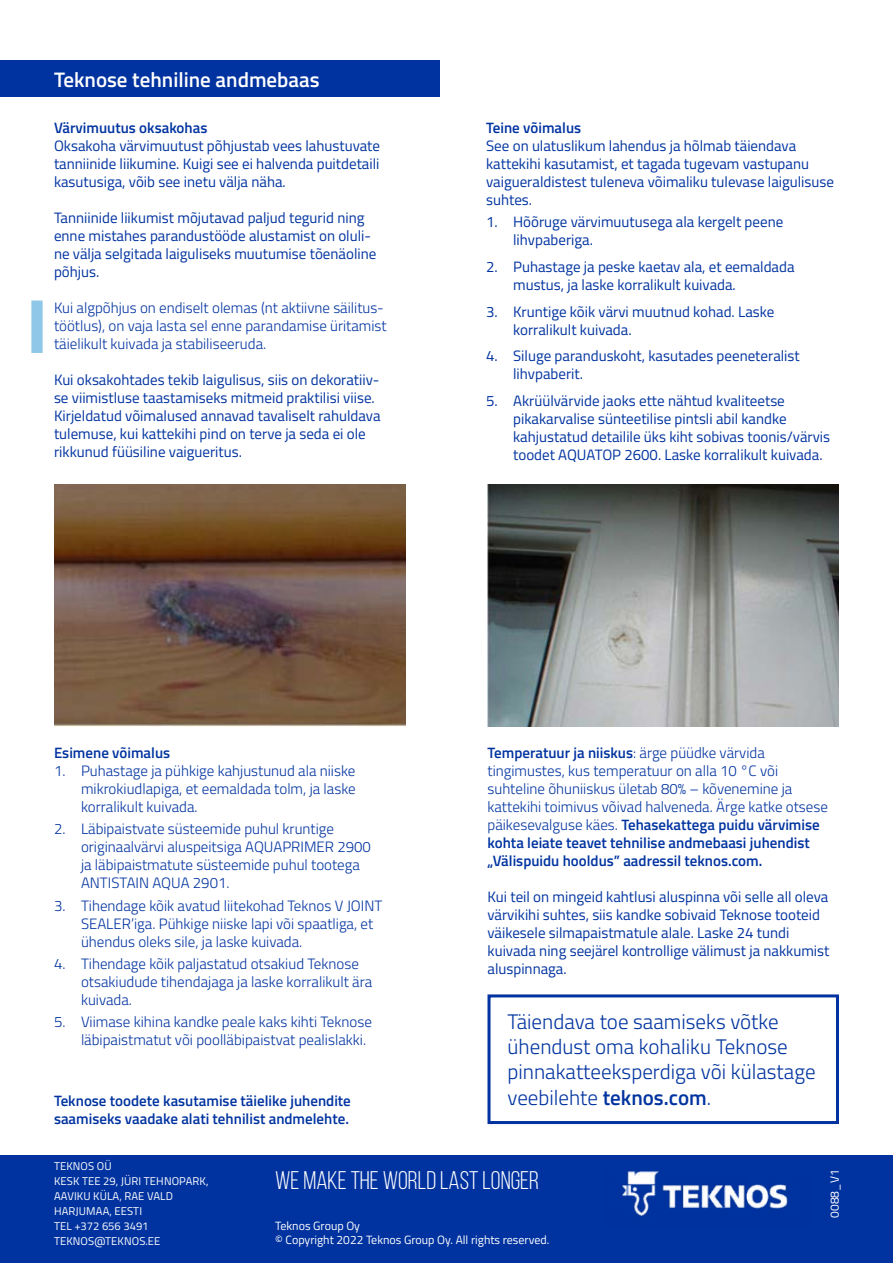
<style>
.page{position:relative;width:893px;height:1263px;background:#fff}
.page>*{position:absolute;margin:0;border:0;box-sizing:border-box;transform-origin:0 0}
.t1{font:25.5px "Bebas Neue";color:#fff}
.t2{font:300 21px/25.2px "Titillium Web";color:#0033a0}
.t3{font:600 21px "Titillium Web";color:#fff}
.t4{font:15px/18px "Titillium Web";color:#0033a0}
.t5{font:300 15px/18px "Titillium Web";color:#0033a0}
.t6{font:600 15px "Titillium Web";color:#0033a0}
.t7{font:12px/14.4px "Titillium Web";color:#fff}
.t8{font:11.25px/15px "Titillium Web";letter-spacing:.01em;color:#fff}
.s1{font-weight:600}
</style>
<div class="page">
<div style="left:0;top:1155px;width:893px;height:108px;background:#0033a0"></div>
<img style="left:622px;top:1171px;width:166px;height:48px">
<div style="left:0;top:60px;width:439px;height:36px;background:#0033a0"></div>
<div style="left:487px;top:994px;width:352px;height:130px;border:3px solid #0033a0"></div>
<img style="left:487px;top:484px;width:352px;height:243px">
<img style="left:54px;top:484px;width:351px;height:243px">
<div style="left:31px;top:300px;width:12px;height:53px;background:#8fc7e8"></div>
<h2 class="t3" style="left:54px;top:64px;width:267px">Teknose tehniline andmebaas</h2>
<p class="t6" style="left:54px;top:117px;width:155px">Värvimuutus oksakohas</p>
<p class="t4" style="left:54px;top:136px;width:328px;text-align:justify">Oksakoha värvimuutust põhjustab vees lahustuvate tanniinide liikumine. Kuigi see ei halvenda puitdetaili kasutusiga, võib see inetu välja näha.</p>
<p class="t4" style="left:54px;top:208px;width:324px">Tanniinide liikumist mõjutavad paljud tegurid ning enne mistahes parandustööde alustamist on oluli&shy;ne välja selgitada laiguliseks muutumise tõenäoline põhjus.</p>
<p class="t5" style="left:54px;top:298px;width:334px">Kui algpõhjus on endiselt olemas (nt aktiivne säilitus&shy;töötlus), on vaja lasta sel enne parandamise üritamist täielikult kuivada ja stabiliseeruda.</p>
<p class="t4" style="left:54px;top:370px;width:328px">Kui oksakohtades tekib laigulisus, siis on dekoratiiv&shy;se viimistluse taastamiseks mitmeid praktilisi viise.<br>Kirjeldatud võimalused annavad tavaliselt rahuldava tulemuse, kui kattekihi pind on terve ja seda ei ole rikkunud füüsiline vaigueritus.</p>
<p class="t6" style="left:486px;top:117px;width:97px">Teine võimalus</p>
<p class="t4" style="left:486px;top:136px;width:349px">See on ulatuslikum lahendus ja hõlmab täiendava kattekihi kasutamist, et tagada tugevam vastupanu vaigueraldistest tuleneva võimaliku tulevase laigulisuse suhtes.</p>
<p class="t4" style="left:513px;top:212px;width:272px;text-indent:-27px">1. Hõõruge värvimuutusega ala kergelt peene lihvpaberiga.</p>
<p class="t4" style="left:513px;top:257px;width:283px;text-indent:-27px">2. Puhastage ja peske kaetav ala, et eemaldada mustus, ja laske korralikult kuivada.</p>
<p class="t4" style="left:513px;top:301px;width:263px;text-indent:-27px">3. Kruntige kõik värvi muutnud kohad. Laske korralikult kuivada.</p>
<p class="t4" style="left:513px;top:346px;width:288px;text-indent:-27px">4. Siluge paranduskoht, kasutades peeneteralist lihvpaberit.</p>
<p class="t4" style="left:513px;top:391px;width:319px;text-indent:-27px">5. Akrüülvärvide jaoks ette nähtud kvaliteetse pikakarvalise sünteetilise pintsli abil kandke kahjustatud detailile üks kiht sobivas toonis/värvis toodet AQUATOP 2600. Laske korralikult kuivada.</p>
<p class="t6" style="left:54px;top:742px;width:118px">Esimene võimalus</p>
<p class="t5" style="left:81px;top:761px;width:276px;text-align:justify;text-indent:-27px">1. Puhastage ja pühkige kahjustunud ala niiske mikrokiudlapiga, et eemaldada tolm, ja laske korralikult kuivada.</p>
<p class="t5" style="left:81px;top:819px;width:291px;text-indent:-27px">2. Läbipaistvate süsteemide puhul kruntige originaalvärvi aluspeitsiga AQUAPRIMER 2900 ja läbipaistmatute süsteemide puhul tootega ANTISTAIN AQUA 2901.</p>
<p class="t5" style="left:81px;top:896px;width:303px;text-indent:-27px">3. Tihendage kõik avatud liitekohad Teknos V JOINT<br>SEALER’iga. Pühkige niiske lapi või spaatliga, et ühendus oleks sile, ja laske kuivada.</p>
<p class="t5" style="left:81px;top:954px;width:293px;text-indent:-27px">4. Tihendage kõik paljastatud otsakiud Teknose otsakiudude tihendajaga ja laske korralikult ära kuivada.</p>
<p class="t5" style="left:81px;top:1012px;width:292px;text-indent:-27px">5. Viimase kihina kandke peale kaks kihti Teknose läbipaistmatut või poolläbipaistvat pealislakki.</p>
<h2 class="t2" style="left:507px;top:1008px;width:310px">Täiendava toe saamiseks võtke ühendust oma kohaliku Teknose pinnakatteeksperdiga või külastage</h2>
<p class="t6" style="left:54px;top:1089px;width:298px">Teknose toodete kasutamise täielike juhendite</p>
<h2 class="t2" style="left:507px;top:1084px;width:205px">veebilehte <span class="s1">teknos.com</span>.</h2>
<p class="t6" style="left:54px;top:1107px;width:296px">saamiseks vaadake alati tehnilist andmelehte.</p>
<p class="t5" style="left:487px;top:743px;width:342px"><span class="s1">Temperatuur ja niiskus</span>: ärge püüdke värvida tingimustes, kus temperatuur on alla 10 °C või suhteline õhuniiskus ületab 80% – kõvenemine ja kattekihi toimivus võivad halveneda. Ärge katke otsese päikesevalguse käes. <span class="s1">Tehasekattega puidu värvimise kohta leiate teavet tehnilise andmebaasi juhendist „Välispuidu hooldus” aadressil teknos.com.</span></p>
<p class="t4" style="left:487px;top:887px;width:343px">Kui teil on mingeid kahtlusi aluspinna või selle all oleva värvikihi suhtes, siis kandke sobivaid Teknose tooteid väikesele silmapaistmatule alale. Laske 24 tundi kuivada ning seejärel kontrollige välimust ja nakkumist aluspinnaga.</p>
<p class="t8" style="left:54px;top:1158px;width:156px">TEKNOS OÜ<br>KESK TEE 29, JÜRI TEHNOPARK,<br>AAVIKU KÜLA, RAE VALD<br>HARJUMAA, EESTI<br>TEL +372 656 3491<br>TEKNOS@TEKNOS.EE</p>
<h1 class="t1" style="left:275px;top:1166px;width:265px">WE MAKE THE WORLD LAST LONGER</h1>
<p class="t7" style="left:275px;top:1218px;width:276px">Teknos Group Oy<br>© Copyright 2022 Teknos Group Oy. All rights reserved.</p>
<p class="t7" style="left:827px;top:1218px;width:50px;rotate:-90deg">0088_V1</p>
</div>
